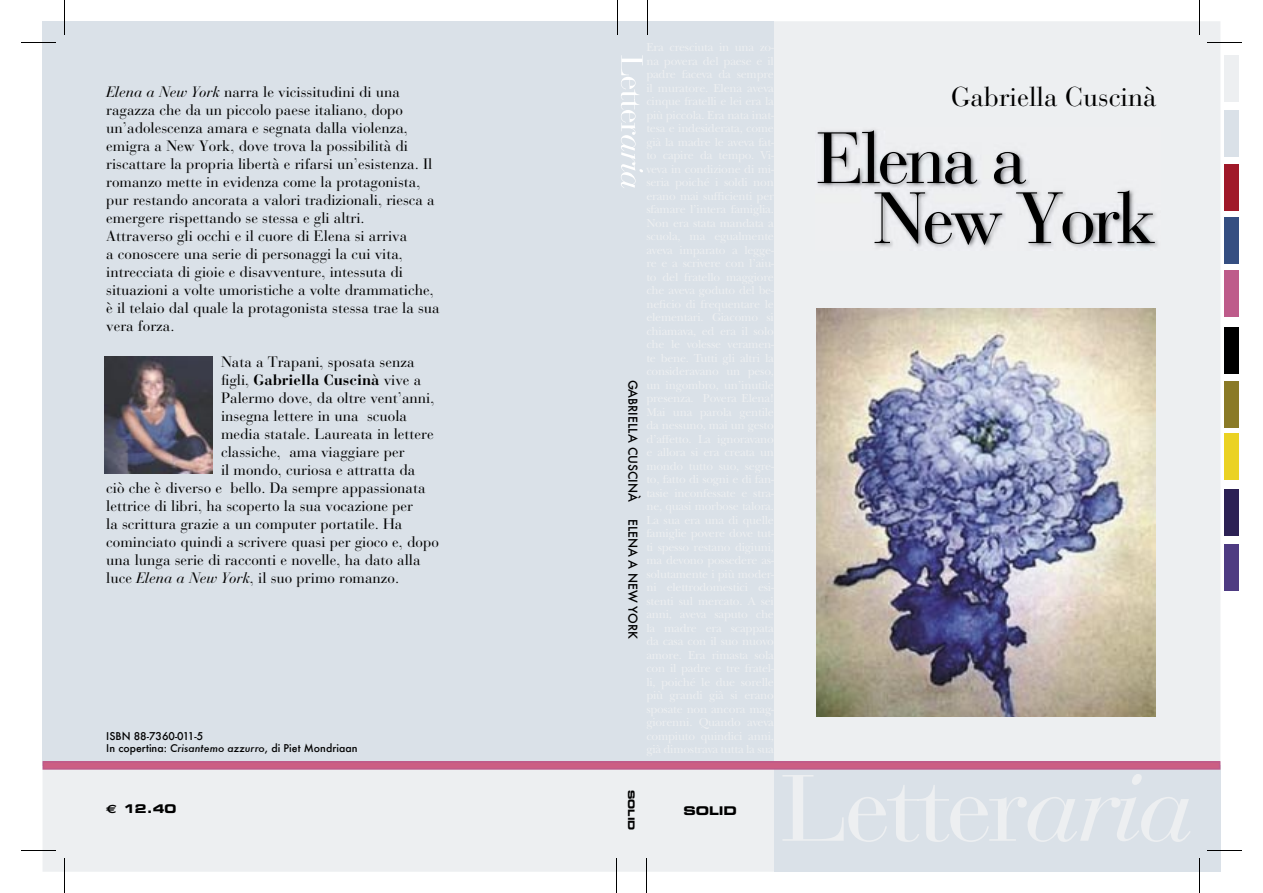
<style>
.page{position:relative;width:1263px;height:893px;background:#fff}
.page>*{position:absolute;margin:0;border:0;box-sizing:border-box;transform-origin:0 0}
.t1{font:72px/60px "Bauer Bodoni";letter-spacing:-.05em;color:#000}
.t2{font:27px "Bauer Bodoni";color:#000}
.t3{font:15px/18px "Bauer Bodoni";color:#000}
.t4{font:700 15px "Bauer Bodoni";color:#000}
.t5{font:500 12px "Futura";color:#000}
.t6{font:12px "Eurostile Bold Extended Two";color:#000}
.t7{font:500 10.5px/12px "Futura";color:#000}
.t8{font:9px "Eurostile Bold Extended Two";color:#000}
.s1{font-style:italic}
.s2{font-weight:400}
.s3{font-family:"Euro Sans";font-weight:700}
</style>
<div class="page">
<div style="left:43px;top:21px;width:1177px;height:851px;background:#edeff1"></div>
<div style="left:646px;top:21px;width:128px;height:744px;background:#dae1e8"></div>
<div style="left:774px;top:765px;width:446px;height:107px;background:#dae1e8"></div>
<img style="left:816px;top:308px;width:339px;height:409px">
<div style="left:43px;top:21px;width:603px;height:744px;background:#dae1e8"></div>
<div style="left:43px;top:762px;width:1177px;height:7px;background:#cc5e83"></div>
<hr style="left:43px;top:768px;width:1177px;height:2px;background:#be5b8a">
<hr style="left:43px;top:761px;width:1177px;height:2px;background:#be5b8a">
<svg style="left:1219px;top:761px;width:2px;height:9px"></svg>
<hr style="left:21px;top:850px;width:34px;height:1px;background:#000">
<hr style="left:21px;top:43px;width:34px;height:1px;background:#000">
<hr style="left:1208px;top:850px;width:34px;height:1px;background:#000">
<hr style="left:1208px;top:43px;width:34px;height:1px;background:#000">
<hr style="left:1199px;top:0;width:1px;height:34px;background:#000">
<hr style="left:1199px;top:859px;width:1px;height:34px;background:#000">
<hr style="left:64px;top:0;width:1px;height:34px;background:#000">
<hr style="left:64px;top:859px;width:1px;height:34px;background:#000">
<hr style="left:617px;top:0;width:1px;height:34px;background:#000">
<hr style="left:617px;top:859px;width:1px;height:34px;background:#000">
<hr style="left:647px;top:0;width:1px;height:34px;background:#000">
<hr style="left:646px;top:859px;width:1px;height:34px;background:#000">
<img style="left:815px;top:128px;width:346px;height:122px">
<svg style="left:783px;top:774px;width:407px;height:68px"></svg>
<svg style="left:621px;top:55px;width:22px;height:133px"></svg>
<img style="left:104px;top:357px;width:109px;height:116px">
<div style="left:1225px;top:55px;width:14px;height:46px;background:#edeff1"></div>
<div style="left:1225px;top:111px;width:14px;height:46px;background:#dae1e8"></div>
<div style="left:1225px;top:165px;width:14px;height:46px;background:#a01929"></div>
<div style="left:1225px;top:218px;width:14px;height:46px;background:#354e81"></div>
<div style="left:1225px;top:271px;width:14px;height:46px;background:#be5b8a"></div>
<div style="left:1225px;top:327px;width:14px;height:46px;background:#000"></div>
<div style="left:1225px;top:381px;width:14px;height:46px;background:#8a7a26"></div>
<div style="left:1225px;top:434px;width:14px;height:46px;background:#ebd223"></div>
<div style="left:1225px;top:489px;width:14px;height:46px;background:#2c2154"></div>
<div style="left:1225px;top:544px;width:14px;height:46px;background:#4e3b82"></div>
<p class="t3" style="left:106px;top:83px;width:335px"><span class="s1">Elena a New York</span> narra le vicissitudini di una ragazza che da un piccolo paese italiano, dopo un’adolescenza amara e segnata dalla violenza, emigra a New York, dove trova la possibilità di riscattare la propria libertà e rifarsi un’esistenza. Il romanzo mette in evidenza come la protagonista, pur restando ancorata a valori tradizionali, riesca a emergere rispettando se stessa e gli altri.<br>Attraverso gli occhi e il cuore di Elena si arriva<br>a conoscere una serie di personaggi la cui vita, intrecciata di gioie e disavventure, intessuta di situazioni a volte umoristiche a volte drammatiche, è il telaio dal quale la protagonista stessa trae la sua vera forza.</p>
<p class="t3" style="left:221px;top:353px;width:195px">Nata a Trapani, sposata senza</p>
<p class="t4" style="left:221px;top:370px;width:202px"><span class="s2">figli,</span> Gabriella Cuscinà <span class="s2">vive a</span></p>
<p class="t3" style="left:221px;top:389px;width:215px">Palermo dove, da oltre vent’anni,</p>
<p class="t3" style="left:221px;top:407px;width:187px">insegna lettere in una scuola</p>
<p class="t3" style="left:221px;top:425px;width:214px">media statale. Laureata in lettere</p>
<p class="t3" style="left:221px;top:443px;width:185px">classiche, ama viaggiare per</p>
<p class="t3" style="left:221px;top:461px;width:196px">il mondo, curiosa e attratta da</p>
<p class="t3" style="left:106px;top:479px;width:321px">ciò che è diverso e bello. Da sempre appassionata</p>
<p class="t3" style="left:106px;top:497px;width:308px">lettrice di libri, ha scoperto la sua vocazione per</p>
<p class="t3" style="left:106px;top:515px;width:297px">la scrittura grazie a un computer portatile. Ha</p>
<p class="t3" style="left:106px;top:533px;width:334px">cominciato quindi a scrivere quasi per gioco e, dopo</p>
<p class="t3" style="left:106px;top:551px;width:316px">una lunga serie di racconti e novelle, ha dato alla</p>
<p class="t3" style="left:106px;top:569px;width:294px">luce <span class="s1">Elena a New York</span>, il suo primo romanzo.</p>
<p class="t7" style="left:106px;top:730px;width:253px">ISBN 88-7360-011-5<br>In copertina: <span class="s1">Crisantemo azzurro</span>, di Piet Mondriaan</p>
<p class="t6" style="left:106px;top:800px;width:72px"><span class="s3">€</span> 12.40</p>
<p class="t5" style="left:641px;top:380px;width:124px;rotate:90deg">GABRIELLA CUSCINÀ</p>
<p class="t5" style="left:641px;top:519px;width:122px;rotate:90deg">ELENA A NEW YORK</p>
<p class="t8" style="left:637px;top:790px;width:42px;rotate:90deg">SOLID</p>
<p class="t6" style="left:683px;top:802px;width:55px">SOLID</p>
<h2 class="t2" style="left:951px;top:80px;width:207px">Gabriella Cuscinà</h2>
<h1 class="t1" style="left:874px;top:129px;width:284px;text-indent:-57px">Elena a<br>New York</h1>
</div>
